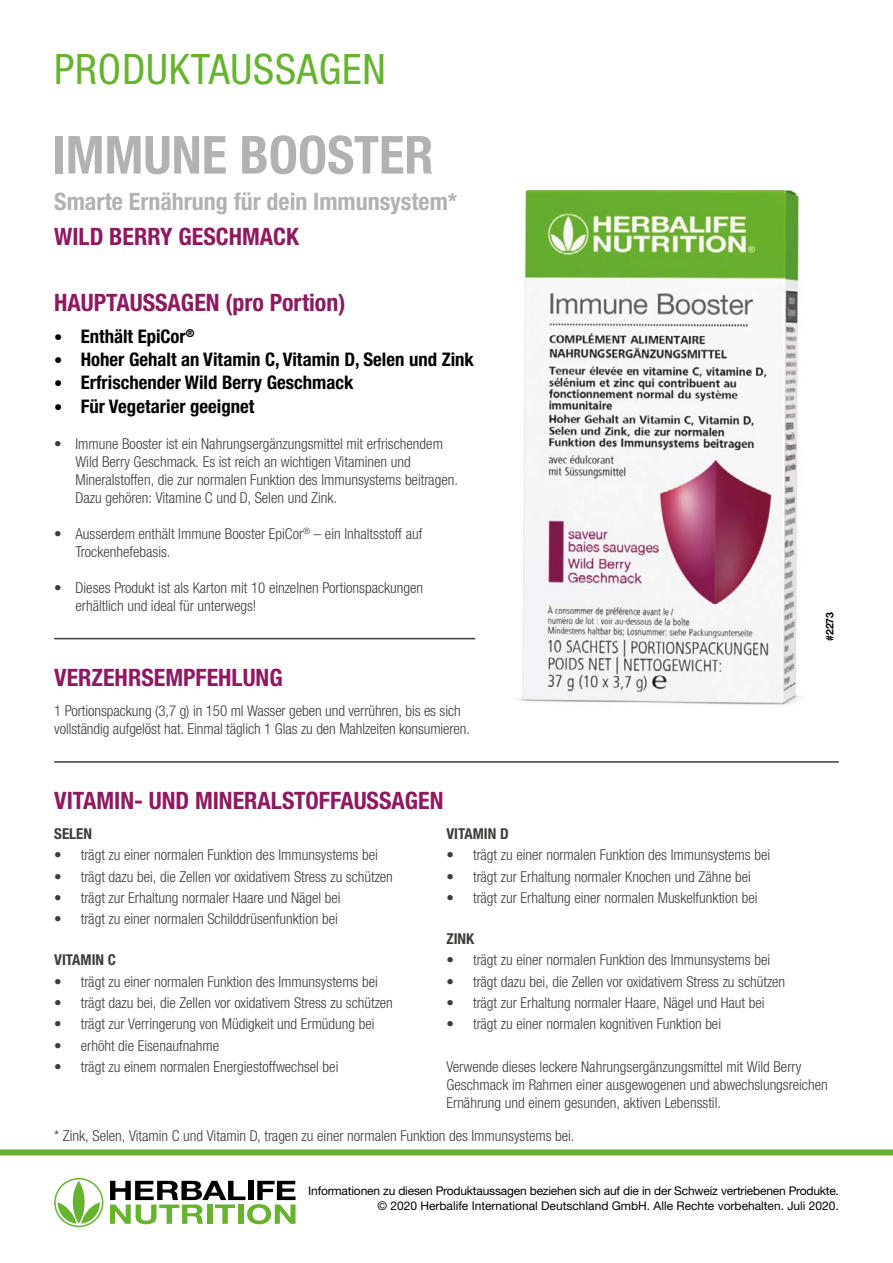
<style>
.page{position:relative;width:893px;height:1263px;background:#fff}
.page>*{position:absolute;margin:0;border:0;box-sizing:border-box;transform-origin:0 0}
.t1{font:700 condensed 52.5px "Helvetica Neue LTW1 G";color:#b3b2b2}
.t2{font:condensed 42px "Helvetica Neue LTW1 G";letter-spacing:.02em;color:#65b32e}
.t3{font:700 condensed 24px "Helvetica Neue LTW1 G";color:#8e1960}
.t4{font:700 condensed 24px "Helvetica Neue LTW1 G";color:#b3b2b2}
.t5{font:700 condensed 18.75px "Helvetica Neue LTW1 G";color:#000}
.t6{font:300 condensed 15px/18px "Helvetica Neue LTW1 G";color:#3c3c3b}
.t7{font:700 condensed 15px "Helvetica Neue LTW1 G";color:#3c3c3b}
.t8{font:12px/15px "Helvetica Neue LTW1 G";letter-spacing:-.015em;color:#000;text-align:right}
.t9{font:700 10.5px "Helvetica Neue LTW1 G";color:#000}
.s1{font-size:16.5px}
</style>
<div class="page">
<div style="left:0;top:1149px;width:893px;height:6px;background:#65b32e"></div>
<hr style="left:54px;top:638px;width:421px;height:1px;background:#3c3c3b">
<hr style="left:54px;top:761px;width:785px;height:2px;background:#3c3c3b">
<img style="left:523px;top:190px;width:275px;height:512px">
<svg style="left:110px;top:1181px;width:186px;height:43px"></svg>
<svg style="left:54px;top:1178px;width:49px;height:49px"></svg>
<h2 class="t2" style="left:54px;top:45px;width:333px">PRODUKTAUSSAGEN</h2>
<h1 class="t1" style="left:52px;top:123px;width:383px">IMMUNE BOOSTER</h1>
<h3 class="t4" style="left:54px;top:187px;width:405px">Smarte Ernährung für dein Immunsystem*</h3>
<h3 class="t3" style="left:54px;top:222px;width:246px">WILD BERRY GESCHMACK</h3>
<h3 class="t3" style="left:54px;top:288px;width:293px">HAUPTAUSSAGEN (pro Portion)</h3>
<p class="t5" style="left:54px;top:325px;width:142px"><span class="s1">•</span> Enthält EpiCor<sup>®</sup></p>
<p class="t5" style="left:54px;top:348px;width:421px"><span class="s1">•</span> Hoher Gehalt an Vitamin C, Vitamin D, Selen und Zink</p>
<p class="t5" style="left:54px;top:372px;width:301px"><span class="s1">•</span> Erfrischender Wild Berry Geschmack</p>
<p class="t5" style="left:54px;top:395px;width:202px"><span class="s1">•</span> Für Vegetarier geeignet</p>
<p class="t6" style="left:75px;top:434px;width:384px;text-indent:-21px">• Immune Booster ist ein Nahrungsergänzungsmittel mit erfrischendem Wild Berry Geschmack. Es ist reich an wichtigen Vitaminen und Mineralstoffen, die zur normalen Funktion des Immunsystems beitragen.<br>Dazu gehören: Vitamine C und D, Selen und Zink.</p>
<p class="t6" style="left:75px;top:524px;width:348px;text-indent:-21px">• Ausserdem enthält Immune Booster EpiCor<sup>®</sup> – ein Inhaltsstoff auf<br>Trockenhefebasis.</p>
<p class="t6" style="left:75px;top:578px;width:349px;text-indent:-21px">• Dieses Produkt ist als Karton mit 10 einzelnen Portionspackungen erhältlich und ideal für unterwegs!</p>
<h3 class="t3" style="left:54px;top:663px;width:230px">VERZEHRSEMPFEHLUNG</h3>
<p class="t6" style="left:54px;top:701px;width:417px">1 Portionspackung (3,7 g) in 150 ml Wasser geben und verrühren, bis es sich vollständig aufgelöst hat. Einmal täglich 1 Glas zu den Mahlzeiten konsumieren.</p>
<h3 class="t3" style="left:54px;top:786px;width:391px">VITAMIN- UND MINERALSTOFFAUSSAGEN</h3>
<p class="t9" style="left:823px;top:641px;width:31px;rotate:-90deg">#2273</p>
<p class="t7" style="left:54px;top:824px;width:39px">SELEN</p>
<p class="t6" style="left:54px;top:846px;width:325px">• trägt zu einer normalen Funktion des Immunsystems bei</p>
<p class="t6" style="left:54px;top:867px;width:340px">• trägt dazu bei, die Zellen vor oxidativem Stress zu schützen</p>
<p class="t6" style="left:54px;top:889px;width:288px">• trägt zur Erhaltung normaler Haare und Nägel bei</p>
<p class="t6" style="left:54px;top:910px;width:285px">• trägt zu einer normalen Schilddrüsenfunktion bei</p>
<p class="t7" style="left:54px;top:951px;width:63px">VITAMIN C</p>
<p class="t6" style="left:54px;top:972px;width:325px">• trägt zu einer normalen Funktion des Immunsystems bei</p>
<p class="t6" style="left:54px;top:994px;width:340px">• trägt dazu bei, die Zellen vor oxidativem Stress zu schützen</p>
<p class="t6" style="left:54px;top:1015px;width:322px">• trägt zur Verringerung von Müdigkeit und Ermüdung bei</p>
<p class="t6" style="left:54px;top:1036px;width:166px">• erhöht die Eisenaufnahme</p>
<p class="t6" style="left:54px;top:1058px;width:286px">• trägt zu einem normalen Energiestoffwechsel bei</p>
<p class="t7" style="left:446px;top:824px;width:64px">VITAMIN D</p>
<p class="t6" style="left:446px;top:846px;width:325px">• trägt zu einer normalen Funktion des Immunsystems bei</p>
<p class="t6" style="left:446px;top:867px;width:306px">• trägt zur Erhaltung normaler Knochen und Zähne bei</p>
<p class="t6" style="left:446px;top:889px;width:313px">• trägt zur Erhaltung einer normalen Muskelfunktion bei</p>
<p class="t7" style="left:446px;top:929px;width:29px">ZINK</p>
<p class="t6" style="left:446px;top:951px;width:325px">• trägt zu einer normalen Funktion des Immunsystems bei</p>
<p class="t6" style="left:446px;top:972px;width:340px">• trägt dazu bei, die Zellen vor oxidativem Stress zu schützen</p>
<p class="t6" style="left:446px;top:994px;width:320px">• trägt zur Erhaltung normaler Haare, Nägel und Haut bei</p>
<p class="t6" style="left:446px;top:1015px;width:276px">• trägt zu einer normalen kognitiven Funktion bei</p>
<p class="t6" style="left:446px;top:1057px;width:383px">Verwende dieses leckere Nahrungsergänzungsmittel mit Wild Berry<br>Geschmack im Rahmen einer ausgewogenen und abwechslungsreichen<br>Ernährung und einem gesunden, aktiven Lebensstil.</p>
<p class="t6" style="left:54px;top:1126px;width:522px">* Zink, Selen, Vitamin C und Vitamin D, tragen zu einer normalen Funktion des Immunsystems bei.</p>
<p class="t8" style="left:308px;top:1183px;width:532px">Informationen zu diesen Produktaussagen beziehen sich auf die in der Schweiz vertriebenen Produkte. © 2020 Herbalife International Deutschland GmbH. Alle Rechte vorbehalten. Juli 2020.</p>
</div>
